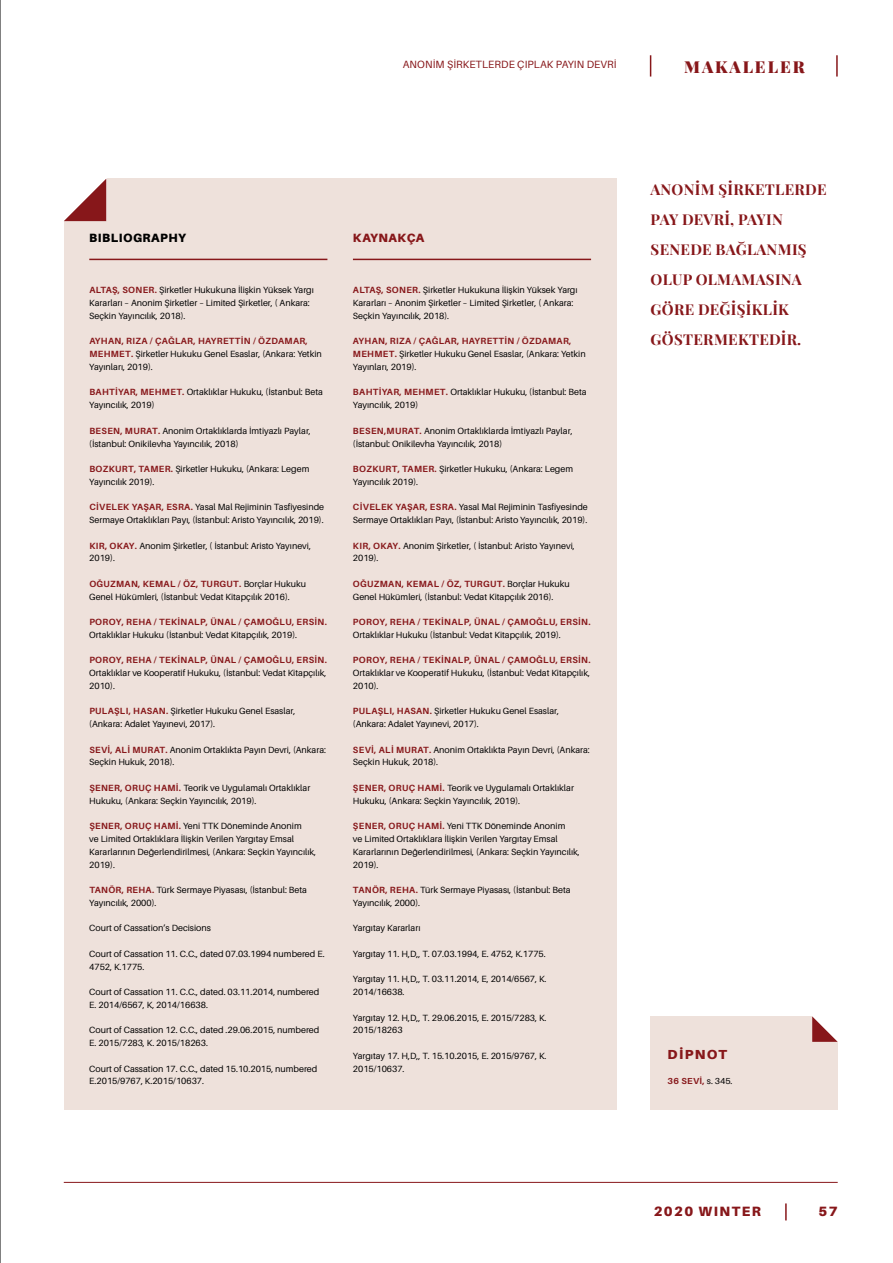
<style>
.page{position:relative;width:893px;height:1263px;background:#fff}
.page>*{position:absolute;margin:0;border:0;box-sizing:border-box;transform-origin:0 0}
.t1{font:900 16.5px "Playfair Display";letter-spacing:.12em;color:#87171a}
.t2{font:700 15px/30px "Playfair Display";letter-spacing:.02em;color:#87171a}
.t3{font:900 13.5px "Aileron";letter-spacing:.11em;color:#87171a}
.t4{font:900 13.05px "Aileron";letter-spacing:.1em;color:#87171a}
.t5{font:900 12px "Aileron";letter-spacing:.04em;color:#000}
.t6{font:900 12px "Aileron";letter-spacing:.04em;color:#87171a}
.t7{font:10.5px "Aileron";letter-spacing:.01em;color:#87171a}
.t8{font:9px/12.8px "Aileron";color:#000}
.t9{font:700 9px "Aileron";letter-spacing:.04em;color:#87171a}
.t10{font:700 8.7px "Aileron";letter-spacing:.03em;color:#87171a}
.s1{font-weight:700;color:#87171a}
.s2{font-weight:400;color:#000}
</style>
<div class="page">
<hr style="left:64px;top:1182px;width:774px;height:1px;background:#87171a">
<svg style="left:785px;top:1203px;width:2px;height:17px"></svg>
<svg style="left:650px;top:55px;width:1px;height:22px"></svg>
<hr style="left:836px;top:55px;width:2px;height:22px;background:#87171a">
<hr style="left:0;top:0;width:1px;height:1263px;background:#000">
<div style="left:64px;top:179px;width:553px;height:931px;background:#eee1db"></div>
<svg style="left:64px;top:179px;width:42px;height:42px;background:#c28a8c"></svg>
<hr style="left:89px;top:259px;width:238px;height:1px;background:#87171a">
<hr style="left:353px;top:259px;width:238px;height:1px;background:#87171a">
<div style="left:651px;top:1016px;width:187px;height:94px;background:#eee1db"></div>
<svg style="left:812px;top:1016px;width:26px;height:26px"></svg>
<p class="t7" style="left:403px;top:59px;width:215px">ANONİM ŞİRKETLERDE ÇIPLAK PAYIN DEVRİ</p>
<h1 class="t1" style="left:684px;top:54px;width:122px">MAKALELER</h1>
<h3 class="t5" style="left:89px;top:231px;width:98px">BIBLIOGRAPHY</h3>
<p class="t8" style="left:89px;top:284px;width:226px"><span class="s1">ALTAŞ, SONER.</span> Şirketler Hukukuna İlişkin Yüksek Yargı<br>Kararları – Anonim Şirketler – Limited Şirketler, ( Ankara:<br>Seçkin Yayıncılık, 2018).</p>
<p class="t8" style="left:89px;top:335px;width:234px"><span class="s1">AYHAN, RIZA / ÇAĞLAR, HAYRETTIN / ÖZDAMAR,<br>MEHMET.</span> Şirketler Hukuku Genel Esaslar, (Ankara: Yetkin<br>Yayınları, 2019).</p>
<p class="t8" style="left:89px;top:386px;width:235px"><span class="s1">BAHTİYAR, MEHMET.</span> Ortaklıklar Hukuku, (İstanbul: Beta<br>Yayıncılık, 2019)</p>
<p class="t8" style="left:89px;top:424px;width:223px"><span class="s1">BESEN, MURAT.</span> Anonim Ortaklıklarda İmtiyazlı Paylar, (İstanbul: Onikilevha Yayıncılık, 2018)</p>
<p class="t8" style="left:89px;top:463px;width:222px"><span class="s1">BOZKURT, TAMER.</span> Şirketler Hukuku, (Ankara: Legem<br>Yayıncılık 2019).</p>
<p class="t8" style="left:89px;top:501px;width:236px"><span class="s1">CİVELEK YAŞAR, ESRA.</span> Yasal Mal Rejiminin Tasfiyesinde<br>Sermaye Ortaklıkları Payı, (İstanbul: Aristo Yayıncılık, 2019).</p>
<p class="t8" style="left:89px;top:539px;width:223px"><span class="s1">KIR, OKAY.</span> Anonim Şirketler, ( İstanbul: Aristo Yayınevi,<br>2019).</p>
<p class="t8" style="left:89px;top:577px;width:218px"><span class="s1">OĞUZMAN, KEMAL / ÖZ, TURGUT.</span> Borçlar Hukuku<br>Genel Hükümleri, (İstanbul: Vedat Kitapçılık 2016).</p>
<p class="t9" style="left:89px;top:617px;width:239px">POROY, REHA / TEKİNALP, ÜNAL / ÇAMOĞLU, ERSIN.</p>
<p class="t8" style="left:89px;top:628px;width:209px">Ortaklıklar Hukuku (İstanbul: Vedat Kitapçılık, 2019).</p>
<p class="t9" style="left:89px;top:655px;width:239px">POROY, REHA / TEKİNALP, ÜNAL / ÇAMOĞLU, ERSIN.</p>
<p class="t8" style="left:89px;top:667px;width:239px">Ortaklıklar ve Kooperatif Hukuku, (İstanbul: Vedat Kitapçılık,<br>2010).</p>
<p class="t8" style="left:89px;top:705px;width:208px"><span class="s1">PULAŞLI, HASAN.</span> Şirketler Hukuku Genel Esaslar, (Ankara: Adalet Yayınevi, 2017).</p>
<p class="t8" style="left:89px;top:743px;width:238px"><span class="s1">SEVİ, ALI MURAT.</span> Anonim Ortaklıkta Payın Devri, (Ankara:<br>Seçkin Hukuk, 2018).</p>
<p class="t8" style="left:89px;top:781px;width:223px"><span class="s1">ŞENER, ORUÇ HAMI.</span> Teorik ve Uygulamalı Ortaklıklar<br>Hukuku, (Ankara: Seçkin Yayıncılık, 2019).</p>
<p class="t8" style="left:89px;top:820px;width:228px"><span class="s1">ŞENER, ORUÇ HAMI.</span> Yeni TTK Döneminde Anonim<br>ve Limited Ortaklıklara İlişkin Verilen Yargıtay Emsal Kararlarının Değerlendirilmesi, (Ankara: Seçkin Yayıncılık, 2019).</p>
<p class="t8" style="left:89px;top:884px;width:219px"><span class="s1">TANÖR, REHA.</span> Türk Sermaye Piyasası, (İstanbul: Beta<br>Yayıncılık, 2000).</p>
<p class="t8" style="left:89px;top:922px;width:123px">Court of Cassation’s Decisions</p>
<p class="t8" style="left:89px;top:947px;width:237px">Court of Cassation 11. C.C., dated 07.03.1994 numbered E.<br>4752, K.1775.</p>
<p class="t8" style="left:89px;top:986px;width:232px">Court of Cassation 11. C.C., dated. 03.11.2014, numbered<br>E. 2014/6567, K, 2014/16638.</p>
<p class="t8" style="left:89px;top:1024px;width:232px">Court of Cassation 12. C.C., dated .29.06.2015, numbered<br>E. 2015/7283, K. 2015/18263.</p>
<p class="t8" style="left:89px;top:1062px;width:230px">Court of Cassation 17. C.C., dated 15.10.2015, numbered<br>E.2015/9767, K.2015/10637.</p>
<h2 class="t2" style="left:651px;top:173px;width:177px">ANONIM ŞIRKETLERDE<br>PAY DEVRI, PAYIN<br>SENEDE BAĞLANMIŞ<br>OLUP OLMAMASINA<br>GÖRE DEĞIŞIKLIK<br>GÖSTERMEKTEDIR.</h2>
<h3 class="t6" style="left:353px;top:231px;width:73px">KAYNAKÇA</h3>
<p class="t8" style="left:353px;top:284px;width:226px"><span class="s1">ALTAŞ, SONER.</span> Şirketler Hukukuna İlişkin Yüksek Yargı<br>Kararları – Anonim Şirketler – Limited Şirketler, ( Ankara:<br>Seçkin Yayıncılık, 2018).</p>
<p class="t8" style="left:353px;top:335px;width:234px"><span class="s1">AYHAN, RIZA / ÇAĞLAR, HAYRETTIN / ÖZDAMAR,<br>MEHMET.</span> Şirketler Hukuku Genel Esaslar, (Ankara: Yetkin<br>Yayınları, 2019).</p>
<p class="t8" style="left:353px;top:386px;width:235px"><span class="s1">BAHTİYAR, MEHMET.</span> Ortaklıklar Hukuku, (İstanbul: Beta<br>Yayıncılık, 2019)</p>
<p class="t8" style="left:353px;top:424px;width:221px"><span class="s1">BESEN,MURAT.</span> Anonim Ortaklıklarda İmtiyazlı Paylar, (İstanbul: Onikilevha Yayıncılık, 2018)</p>
<p class="t8" style="left:353px;top:463px;width:222px"><span class="s1">BOZKURT, TAMER.</span> Şirketler Hukuku, (Ankara: Legem<br>Yayıncılık 2019).</p>
<p class="t8" style="left:353px;top:501px;width:236px"><span class="s1">CİVELEK YAŞAR, ESRA.</span> Yasal Mal Rejiminin Tasfiyesinde<br>Sermaye Ortaklıkları Payı, (İstanbul: Aristo Yayıncılık, 2019).</p>
<p class="t8" style="left:353px;top:539px;width:223px"><span class="s1">KIR, OKAY.</span> Anonim Şirketler, ( İstanbul: Aristo Yayınevi,<br>2019).</p>
<p class="t8" style="left:353px;top:577px;width:218px"><span class="s1">OĞUZMAN, KEMAL / ÖZ, TURGUT.</span> Borçlar Hukuku<br>Genel Hükümleri, (İstanbul: Vedat Kitapçılık 2016).</p>
<p class="t9" style="left:353px;top:617px;width:239px">POROY, REHA / TEKİNALP, ÜNAL / ÇAMOĞLU, ERSIN.</p>
<p class="t8" style="left:353px;top:628px;width:209px">Ortaklıklar Hukuku (İstanbul: Vedat Kitapçılık, 2019).</p>
<p class="t9" style="left:353px;top:655px;width:239px">POROY, REHA / TEKİNALP, ÜNAL / ÇAMOĞLU, ERSIN.</p>
<p class="t8" style="left:353px;top:667px;width:239px">Ortaklıklar ve Kooperatif Hukuku, (İstanbul: Vedat Kitapçılık,<br>2010).</p>
<p class="t8" style="left:353px;top:705px;width:208px"><span class="s1">PULAŞLI, HASAN.</span> Şirketler Hukuku Genel Esaslar, (Ankara: Adalet Yayınevi, 2017).</p>
<p class="t8" style="left:353px;top:743px;width:238px"><span class="s1">SEVİ, ALI MURAT.</span> Anonim Ortaklıkta Payın Devri, (Ankara:<br>Seçkin Hukuk, 2018).</p>
<p class="t8" style="left:353px;top:781px;width:223px"><span class="s1">ŞENER, ORUÇ HAMI.</span> Teorik ve Uygulamalı Ortaklıklar<br>Hukuku, (Ankara: Seçkin Yayıncılık, 2019).</p>
<p class="t8" style="left:353px;top:820px;width:228px"><span class="s1">ŞENER, ORUÇ HAMI.</span> Yeni TTK Döneminde Anonim<br>ve Limited Ortaklıklara İlişkin Verilen Yargıtay Emsal Kararlarının Değerlendirilmesi, (Ankara: Seçkin Yayıncılık, 2019).</p>
<p class="t8" style="left:353px;top:884px;width:219px"><span class="s1">TANÖR, REHA.</span> Türk Sermaye Piyasası, (İstanbul: Beta<br>Yayıncılık, 2000).</p>
<p class="t8" style="left:353px;top:922px;width:69px">Yargıtay Kararları</p>
<p class="t8" style="left:353px;top:947px;width:194px">Yargıtay 11. H,D,, T. 07.03.1994, E. 4752, K.1775.</p>
<p class="t8" style="left:353px;top:973px;width:195px">Yargıtay 11. H,D,, T. 03.11.2014, E, 2014/6567, K.<br>2014/16638.</p>
<p class="t8" style="left:353px;top:1011px;width:195px">Yargıtay 12. H,D,, T. 29.06.2015, E. 2015/7283, K.<br>2015/18263</p>
<p class="t8" style="left:353px;top:1049px;width:195px">Yargıtay 17. H,D,, T. 15.10.2015, E. 2015/9767, K.<br>2015/10637.</p>
<h3 class="t4" style="left:668px;top:1047px;width:61px">DİPNOT</h3>
<p class="t10" style="left:668px;top:1076px;width:66px">36 SEVİ, <span class="s2">s. 345.</span></p>
<h3 class="t3" style="left:654px;top:1203px;width:109px">2020 WINTER</h3>
<h3 class="t3" style="left:818px;top:1203px;width:21px">57</h3>
</div>
